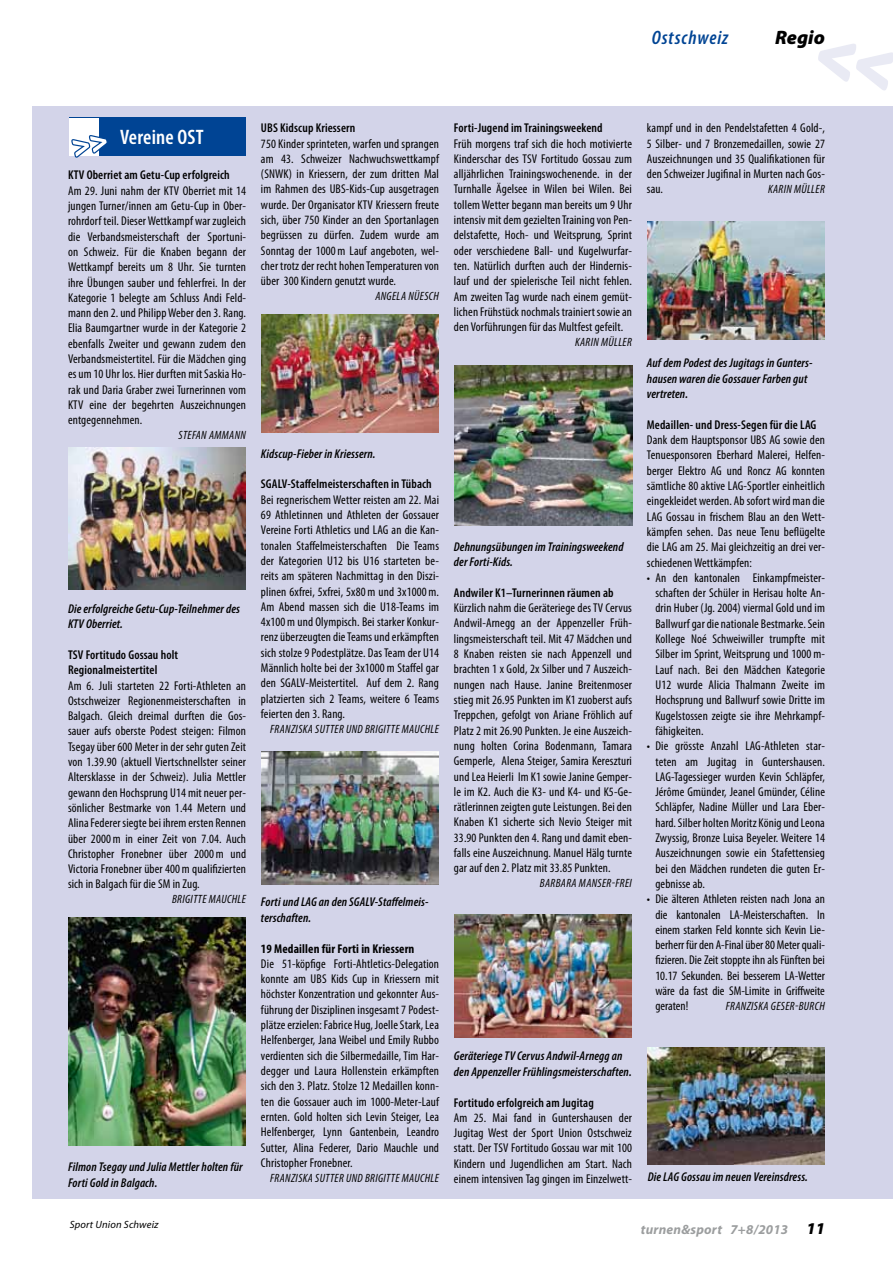
<style>
.page{position:relative;width:893px;height:1263px;background:#fff}
.page>*{position:absolute;margin:0;border:0;box-sizing:border-box;transform-origin:0 0}
.t1{font:600 condensed 21px "Myriad Pro";letter-spacing:.01em;color:#fff}
.t2{font:italic 600 condensed 19.5px "Myriad Pro";letter-spacing:.05em;color:#004494}
.t3{font:italic 900 19.5px "Myriad Pro";color:#000}
.t4{font:italic 700 13.5px "Myriad Pro";letter-spacing:.015em;color:#9c9e9f}
.t5{font:condensed 12.75px/15.3px "Myriad Pro";letter-spacing:.01em;color:#000;text-align:justify}
.t6{font:italic 600 condensed 12.75px/15.8px "Myriad Pro";letter-spacing:.01em;color:#000}
.t7{font:600 condensed 12.75px/15.3px "Myriad Pro";letter-spacing:.01em;color:#000}
.t8{font:700 condensed 12.75px "Myriad Pro";letter-spacing:.01em;color:#000}
.t9{font:italic condensed 12px "Myriad Pro";letter-spacing:.03em;color:#000}
.t10{font:italic 10.5px "Myriad Pro";letter-spacing:.015em;color:#000}
.s1{font-weight:900;font-size:16.5px;color:#000}
</style>
<div class="page">
<div style="left:33px;top:106px;width:860px;height:1093px;background:#d3d4e9"></div>
<div style="left:69px;top:118px;width:177px;height:38px;background:#004494"></div>
<div style="left:69px;top:118px;width:30px;height:38px;background:#fff"></div>
<svg style="left:71px;top:135px;width:36px;height:23px"></svg>
<img style="left:68px;top:448px;width:177px;height:142px">
<img style="left:68px;top:917px;width:177px;height:228px">
<img style="left:261px;top:315px;width:177px;height:117px">
<img style="left:261px;top:751px;width:177px;height:133px">
<img style="left:455px;top:366px;width:177px;height:160px">
<img style="left:455px;top:914px;width:177px;height:123px">
<img style="left:648px;top:221px;width:177px;height:119px">
<img style="left:648px;top:1047px;width:177px;height:118px">
<svg style="left:818px;top:44px;width:75px;height:47px"></svg>
<h2 class="t2" style="left:652px;top:28px;width:78px">Ostschweiz</h2>
<h2 class="t3" style="left:775px;top:27px;width:51px">Regio</h2>
<h1 class="t1" style="left:120px;top:125px;width:85px">Vereine OST</h1>
<p class="t7" style="left:68px;top:168px;width:163px">KTV Oberriet am Getu-Cup erfolgreich</p>
<p class="t5" style="left:68px;top:183px;width:180px">Am 29. Juni nahm der KTV Oberriet mit 14 jungen Turner/innen am Getu-Cup in Ober&shy;rohrdorf teil. Dieser Wettkampf war zugleich die Verbandsmeisterschaft der Sportuni&shy;on Schweiz. Für die Knaben begann der Wettkampf bereits um 8 Uhr. Sie turnten ihre Übungen sauber und fehlerfrei. In der Kategorie 1 belegte am Schluss Andi Feld&shy;mann den 2. und Philipp Weber den 3. Rang.<br>Elia Baumgartner wurde in der Kategorie 2 ebenfalls Zweiter und gewann zudem den Verbandsmeistertitel. Für die Mädchen ging es um 10 Uhr los. Hier durften mit Saskia Ho&shy;rak und Daria Graber zwei Turnerinnen vom KTV eine der begehrten Auszeichnungen entgegennehmen.</p>
<p class="t9" style="left:179px;top:429px;width:69px">STEFAN AMMANN</p>
<p class="t6" style="left:68px;top:601px;width:174px">Die erfolgreiche Getu-Cup-Teilnehmer des<br>KTV Oberriet.</p>
<p class="t7" style="left:68px;top:647px;width:112px">TSV Fortitudo Gossau holt<br>Regionalmeistertitel</p>
<p class="t5" style="left:68px;top:677px;width:180px">Am 6. Juli starteten 22 Forti-Athleten an Ostschweizer Regionenmeisterschaften in Balgach. Gleich dreimal durften die Gos&shy;sauer aufs oberste Podest steigen: Filmon Tsegay über 600 Meter in der sehr guten Zeit von 1.39.90 (aktuell Viertschnellster seiner Altersklasse in der Schweiz). Julia Mettler gewann den Hochsprung U14 mit neuer per&shy;sönlicher Bestmarke von 1.44 Metern und Alina Federer siegte bei ihrem ersten Rennen über 2000m in einer Zeit von 7.04. Auch Christopher Fronebner über 2000m und Victoria Fronebner über 400m qualifizierten sich in Balgach für die SM in Zug.</p>
<p class="t9" style="left:172px;top:893px;width:75px">BRIGITTE MAUCHLE</p>
<p class="t6" style="left:68px;top:1159px;width:176px">Filmon Tsegay und Julia Mettler holten für<br>Forti Gold in Balgach.</p>
<p class="t10" style="left:70px;top:1218px;width:90px">Sport Union Schweiz</p>
<p class="t7" style="left:261px;top:121px;width:96px">UBS Kidscup Kriessern</p>
<p class="t5" style="left:261px;top:136px;width:180px">750 Kinder sprinteten, warfen und sprangen am 43. Schweizer Nachwuchswettkampf (SNWK) in Kriessern, der zum dritten Mal im Rahmen des UBS-Kids-Cup ausgetragen wurde. Der Organisator KTV Kriessern freute sich, über 750 Kinder an den Sportanlagen begrüssen zu dürfen. Zudem wurde am Sonntag der 1000m Lauf angeboten, wel&shy;cher trotz der recht hohen Temperaturen von über 300 Kindern genutzt wurde.</p>
<p class="t9" style="left:375px;top:290px;width:65px">ANGELA NÜESCH</p>
<p class="t6" style="left:261px;top:446px;width:116px">Kidscup-Fieber in Kriessern.</p>
<p class="t7" style="left:261px;top:477px;width:172px">SGALV-Staffelmeisterschaften in Tübach</p>
<p class="t5" style="left:261px;top:492px;width:180px">Bei regnerischem Wetter reisten am 22. Mai 69 Athletinnen und Athleten der Gossauer Vereine Forti Athletics und LAG an die Kan&shy;tonalen Staffelmeisterschaften Die Teams der Kategorien U12 bis U16 starteten be&shy;reits am späteren Nachmittag in den Diszi&shy;plinen 6xfrei, 5xfrei, 5x80m und 3x1000m.<br>Am Abend massen sich die U18-Teams im 4x100m und Olympisch. Bei starker Konkur&shy;renz überzeugten die Teams und erkämpften sich stolze 9 Podestplätze. Das Team der U14<br>Männlich holte bei der 3x1000m Staffel gar den SGALV-Meistertitel. Auf dem 2. Rang platzierten sich 2 Teams, weitere 6 Teams feierten den 3. Rang.</p>
<p class="t9" style="left:270px;top:722px;width:170px">FRANZISKA SUTTER UND BRIGITTE MAUCHLE</p>
<p class="t6" style="left:261px;top:894px;width:169px">Forti und LAG an den SGALV-Staffelmeis&shy;terschaften.</p>
<p class="t8" style="left:261px;top:940px;width:155px">19 Medaillen für Forti in Kriessern</p>
<p class="t5" style="left:261px;top:956px;width:180px">Die 51-köpfige Forti-Ahtletics-Delegation konnte am UBS Kids Cup in Kriessern mit höchster Konzentration und gekonnter Aus&shy;führung der Disziplinen insgesamt 7 Podest&shy;plätze erzielen: Fabrice Hug, Joelle Stark, Lea Helfenberger, Jana Weibel und Emily Rubbo verdienten sich die Silbermedaille, Tim Har&shy;degger und Laura Hollenstein erkämpften sich den 3. Platz. Stolze 12 Medaillen konn&shy;ten die Gossauer auch im 1000-Meter-Lauf ernten. Gold holten sich Levin Steiger, Lea Helfenberger, Lynn Gantenbein, Leandro Sutter, Alina Federer, Dario Mauchle und Christopher Fronebner.</p>
<p class="t9" style="left:270px;top:1171px;width:170px">FRANZISKA SUTTER UND BRIGITTE MAUCHLE</p>
<p class="t7" style="left:454px;top:121px;width:150px">Forti-Jugend im Trainingsweekend</p>
<p class="t5" style="left:454px;top:136px;width:180px">Früh morgens traf sich die hoch motivierte Kinderschar des TSV Fortitudo Gossau zum alljährlichen Trainingswochenende. in der Turnhalle Ägelsee in Wilen bei Wilen. Bei tollem Wetter begann man bereits um 9 Uhr intensiv mit dem gezielten Training von Pen&shy;delstafette, Hoch- und Weitsprung, Sprint oder verschiedene Ball- und Kugelwurfar&shy;ten. Natürlich durften auch der Hindernis&shy;lauf und der spielerische Teil nicht fehlen.<br>Am zweiten Tag wurde nach einem gemüt&shy;lichen Frühstück nochmals trainiert sowie an den Vorführungen für das Multfest gefeilt.</p>
<p class="t9" style="left:575px;top:336px;width:58px">KARIN MÜLLER</p>
<p class="t6" style="left:454px;top:539px;width:171px">Dehnungsübungen im Trainingsweekend der Forti-Kids.</p>
<p class="t7" style="left:454px;top:585px;width:161px">Andwiler K1–Turnerinnen räumen ab</p>
<p class="t5" style="left:454px;top:600px;width:180px">Kürzlich nahm die Geräteriege des TV Cervus Andwil-Arnegg an der Appenzeller Früh&shy;lingsmeisterschaft teil. Mit 47 Mädchen und 8 Knaben reisten sie nach Appenzell und brachten 1 x Gold, 2x Silber und 7 Auszeich&shy;nungen nach Hause. Janine Breitenmoser stieg mit 26.95 Punkten im K1 zuoberst aufs Treppchen, gefolgt von Ariane Fröhlich auf Platz 2 mit 26.90 Punkten. Je eine Auszeich&shy;nung holten Corina Bodenmann, Tamara Gemperle, Alena Steiger, Samira Kereszturi und Lea Heierli Im K1 sowie Janine Gemper&shy;le im K2. Auch die K3- und K4- und K5-Ge&shy;rätlerinnen zeigten gute Leistungen. Bei den Knaben K1 sicherte sich Nevio Steiger mit 33.90 Punkten den 4. Rang und damit eben&shy;falls eine Auszeichnung. Manuel Hälg turnte gar auf den 2. Platz mit 33.85 Punkten.</p>
<p class="t9" style="left:540px;top:877px;width:94px">BARBARA MANSER-FREI</p>
<p class="t5" style="left:647px;top:120px;width:180px">kampf und in den Pendelstafetten 4 Gold-, 5 Silber- und 7 Bronzemedaillen, sowie 27<br>Auszeichnungen und 35 Qualifikationen für den Schweizer Jugifinal in Murten nach Gos&shy;sau.</p>
<p class="t9" style="left:768px;top:183px;width:58px">KARIN MÜLLER</p>
<p class="t6" style="left:647px;top:355px;width:167px">Auf dem Podest des Jugitags in Gunters&shy;hausen waren die Gossauer Farben gut vertreten.</p>
<p class="t7" style="left:647px;top:417px;width:171px">Medaillen- und Dress-Segen für die LAG</p>
<p class="t5" style="left:647px;top:432px;width:180px">Dank dem Hauptsponsor UBS AG sowie den Tenuesponsoren Eberhard Malerei, Helfen&shy;berger Elektro AG und Roncz AG konnten sämtliche 80 aktive LAG-Sportler einheitlich eingekleidet werden. Ab sofort wird man die LAG Gossau in frischem Blau an den Wett&shy;kämpfen sehen. Das neue Tenu beflügelte die LAG am 25. Mai gleichzeitig an drei ver&shy;schiedenen Wettkämpfen:</p>
<p class="t5" style="left:655px;top:570px;width:171px;text-indent:-9px">• An den kantonalen Einkampfmeister&shy;schaften der Schüler in Herisau holte An&shy;drin Huber (Jg. 2004) viermal Gold und im Ballwurf gar die nationale Bestmarke. Sein Kollege Noé Schweiwiller trumpfte mit Silber im Sprint, Weitsprung und 1000m-Lauf nach. Bei den Mädchen Kategorie U12 wurde Alicia Thalmann Zweite im Hochsprung und Ballwurf sowie Dritte im Kugelstossen zeigte sie ihre Mehrkampf&shy;fähigkeiten.</p>
<p class="t5" style="left:655px;top:738px;width:171px;text-indent:-9px">• Die grösste Anzahl LAG-Athleten star&shy;teten am Jugitag in Guntershausen.<br>LAG-Tagessieger wurden Kevin Schläpfer, Jérôme Gmünder, Jeanel Gmünder, Céline Schläpfer, Nadine Müller und Lara Eber&shy;hard. Silber holten Moritz König und Leona Zwyssig, Bronze Luisa Beyeler. Weitere 14<br>Auszeichnungen sowie ein Stafettensieg bei den Mädchen rundeten die guten Er&shy;gebnisse ab.</p>
<p class="t5" style="left:655px;top:891px;width:171px;text-indent:-9px">• Die älteren Athleten reisten nach Jona an die kantonalen LA-Meisterschaften. In einem starken Feld konnte sich Kevin Lie&shy;berherr für den A-Final über 80 Meter quali&shy;fizieren. Die Zeit stoppte ihn als Fünften bei 10.17 Sekunden. Bei besserem LA-Wetter wäre da fast die SM-Limite in Griffweite geraten!</p>
<p class="t9" style="left:726px;top:1000px;width:101px">FRANZISKA GESER-BURCH</p>
<p class="t6" style="left:454px;top:1048px;width:179px">Geräteriege TV Cervus Andwil-Arnegg an den Appenzeller Frühlingsmeisterschaften.</p>
<p class="t7" style="left:454px;top:1095px;width:141px">Fortitudo erfolgreich am Jugitag</p>
<p class="t5" style="left:454px;top:1110px;width:180px">Am 25. Mai fand in Guntershausen der Jugitag West der Sport Union Ostschweiz statt. Der TSV Fortitudo Gossau war mit 100<br>Kindern und Jugendlichen am Start. Nach einem intensiven Tag gingen im Einzelwett-</p>
<p class="t6" style="left:648px;top:1169px;width:161px">Die LAG Gossau im neuen Vereinsdress.</p>
<p class="t4" style="left:641px;top:1222px;width:186px">turnen&amp;sport 7+8/2013 <span class="s1">11</span></p>
</div>
